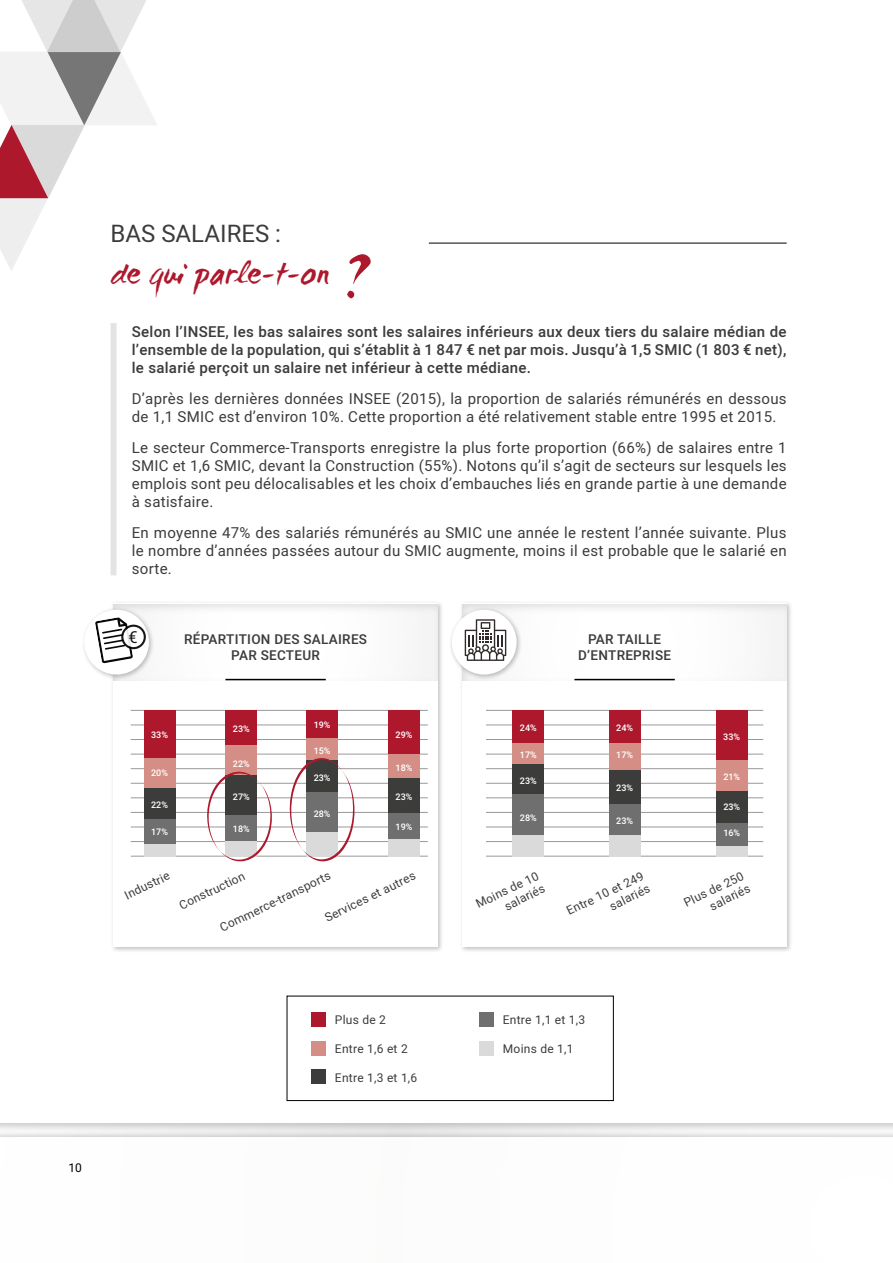
<style>
.page{position:relative;width:893px;height:1263px;background:#fff}
.page>*{position:absolute;margin:0;border:0;box-sizing:border-box;transform-origin:0 0}
.t1{font:33px "WC Mano Negra Bta";color:#ad182d}
.t2{font:24px "Heebo";color:#3c3c3b}
.t3{font:16.35px "Heebo";color:#000}
.t4{font:15px/18px "Heebo";letter-spacing:.02em;color:#3c3c3b;text-align:justify}
.t5{font:500 15px/18px "Heebo";letter-spacing:.02em;color:#3c3c3b;text-align:justify}
.t6{font:500 13.5px/16.2px "Heebo";letter-spacing:.02em;color:#3c3c3b;text-align:center}
.t7{font:12px/14.4px "Heebo";letter-spacing:.02em;color:#3c3c3b;text-align:right}
.t8{font:12px "Heebo";color:#000}
.t9{font:500 9px "Heebo";color:#fff}
.s1{font-size:61.5px}
</style>
<div class="page">
<div style="left:459px;top:600px;width:334px;height:353px;background:#000;opacity:.25"></div>
<div style="left:463px;top:603px;width:324px;height:344px;background:#fff"></div>
<div style="left:110px;top:600px;width:334px;height:353px;background:#000;opacity:.25"></div>
<div style="left:114px;top:603px;width:324px;height:344px;background:#fff"></div>
<div style="left:112px;top:602px;width:327px;height:80px;background:#878787;opacity:.75"></div>
<div style="left:461px;top:602px;width:327px;height:80px;background:#878787;opacity:.75"></div>
<hr style="left:486px;top:710px;width:277px;height:1px;background:#000">
<hr style="left:486px;top:724px;width:277px;height:1px;background:#000">
<hr style="left:486px;top:739px;width:277px;height:1px;background:#000">
<hr style="left:486px;top:856px;width:277px;height:1px;background:#000">
<hr style="left:486px;top:841px;width:277px;height:1px;background:#000">
<hr style="left:486px;top:827px;width:277px;height:1px;background:#000">
<hr style="left:486px;top:812px;width:277px;height:1px;background:#000">
<hr style="left:486px;top:797px;width:277px;height:1px;background:#000">
<hr style="left:486px;top:783px;width:277px;height:1px;background:#000">
<hr style="left:486px;top:768px;width:277px;height:1px;background:#000">
<hr style="left:486px;top:754px;width:277px;height:1px;background:#000">
<hr style="left:131px;top:710px;width:297px;height:1px;background:#000">
<hr style="left:131px;top:724px;width:297px;height:1px;background:#000">
<hr style="left:131px;top:739px;width:297px;height:1px;background:#000">
<hr style="left:131px;top:856px;width:297px;height:1px;background:#000">
<hr style="left:131px;top:841px;width:297px;height:1px;background:#000">
<hr style="left:131px;top:827px;width:297px;height:1px;background:#000">
<hr style="left:131px;top:812px;width:297px;height:1px;background:#000">
<hr style="left:131px;top:797px;width:297px;height:1px;background:#000">
<hr style="left:131px;top:783px;width:297px;height:1px;background:#000">
<hr style="left:131px;top:768px;width:297px;height:1px;background:#000">
<hr style="left:131px;top:754px;width:297px;height:1px;background:#000">
<div style="left:111px;top:323px;width:6px;height:252px;background:#e3e3e3"></div>
<hr style="left:225px;top:679px;width:101px;height:1px;background:#000">
<hr style="left:574px;top:679px;width:101px;height:1px;background:#000">
<div style="left:144px;top:758px;width:31px;height:30px;background:#d48e85"></div>
<div style="left:144px;top:788px;width:31px;height:31px;background:#3c3c3b"></div>
<div style="left:144px;top:819px;width:31px;height:25px;background:#706f6f"></div>
<div style="left:144px;top:844px;width:31px;height:13px;background:#dadada"></div>
<div style="left:225px;top:745px;width:32px;height:30px;background:#d48e85"></div>
<div style="left:225px;top:710px;width:32px;height:35px;background:#ad182d"></div>
<div style="left:306px;top:710px;width:32px;height:28px;background:#ad182d"></div>
<div style="left:306px;top:738px;width:32px;height:22px;background:#d48e85"></div>
<div style="left:388px;top:839px;width:32px;height:18px;background:#dadada"></div>
<div style="left:388px;top:812px;width:32px;height:27px;background:#706f6f"></div>
<div style="left:388px;top:778px;width:32px;height:34px;background:#3c3c3b"></div>
<div style="left:388px;top:754px;width:32px;height:24px;background:#d48e85"></div>
<div style="left:388px;top:710px;width:32px;height:44px;background:#ad182d"></div>
<div style="left:144px;top:710px;width:31px;height:48px;background:#ad182d"></div>
<svg style="left:206px;top:771px;width:66px;height:90px"></svg>
<svg style="left:289px;top:758px;width:66px;height:103px"></svg>
<div style="left:311px;top:1069px;width:14px;height:15px;background:#3c3c3b"></div>
<div style="left:311px;top:1041px;width:14px;height:15px;background:#d48e85"></div>
<div style="left:479px;top:1041px;width:14px;height:15px;background:#dadada"></div>
<div style="left:311px;top:1012px;width:14px;height:15px;background:#ad182d"></div>
<div style="left:479px;top:1012px;width:14px;height:15px;background:#706f6f"></div>
<div style="left:287px;top:996px;width:327px;height:105px;border:1px solid #000"></div>
<div style="left:512px;top:743px;width:32px;height:21px;background:#d48e85"></div>
<div style="left:512px;top:764px;width:32px;height:31px;background:#3c3c3b"></div>
<div style="left:512px;top:795px;width:32px;height:40px;background:#706f6f"></div>
<div style="left:512px;top:835px;width:32px;height:22px;background:#dadada"></div>
<div style="left:512px;top:710px;width:32px;height:33px;background:#ad182d"></div>
<div style="left:609px;top:743px;width:31px;height:27px;background:#d48e85"></div>
<div style="left:609px;top:770px;width:31px;height:34px;background:#3c3c3b"></div>
<div style="left:609px;top:804px;width:31px;height:31px;background:#706f6f"></div>
<div style="left:609px;top:835px;width:31px;height:22px;background:#dadada"></div>
<div style="left:609px;top:710px;width:31px;height:33px;background:#ad182d"></div>
<div style="left:716px;top:760px;width:32px;height:31px;background:#d48e85"></div>
<div style="left:716px;top:791px;width:32px;height:33px;background:#3c3c3b"></div>
<div style="left:716px;top:824px;width:32px;height:22px;background:#706f6f"></div>
<div style="left:716px;top:846px;width:32px;height:11px;background:#dadada"></div>
<div style="left:716px;top:710px;width:32px;height:50px;background:#ad182d"></div>
<hr style="left:429px;top:243px;width:358px;height:1px;background:#000">
<div style="left:81px;top:607px;width:74px;height:73px;background:#000;opacity:.25"></div>
<div style="left:84px;top:610px;width:65px;height:64px;background:#fff;border-radius:50%"></div>
<svg style="left:95px;top:617px;width:38px;height:46px"></svg>
<svg style="left:122px;top:626px;width:23px;height:22px"></svg>
<div style="left:121px;top:625px;width:25px;height:24px;border:2px solid #000;border-radius:50%"></div>
<div style="left:449px;top:607px;width:74px;height:73px;background:#000;opacity:.25"></div>
<div style="left:452px;top:610px;width:65px;height:64px;background:#fff;border-radius:50%"></div>
<svg style="left:465px;top:619px;width:41px;height:42px"></svg>
<div style="left:0;top:1122px;width:893px;height:141px;background:#878787;opacity:.75"></div>
<div style="left:0;top:1130px;width:893px;height:133px;background:#000;opacity:.18"></div>
<div style="left:0;top:1137px;width:893px;height:126px;background:#fff"></div>
<svg style="left:0;top:0;width:157px;height:271px"></svg>
<h2 class="t2" style="left:111px;top:217px;width:172px">BAS SALAIRES :</h2>
<h1 class="t1" style="left:111px;top:252px;width:261px">de qui parle-t-on <span class="s1">?</span></h1>
<p class="t5" style="left:132px;top:323px;width:656px">Selon l’INSEE, les bas salaires sont les salaires inférieurs aux deux tiers du salaire médian de l’ensemble de la population, qui s’établit à 1 847 € net par mois. Jusqu’à 1,5 SMIC (1 803 € net), le salarié perçoit un salaire net inférieur à cette médiane.</p>
<p class="t4" style="left:132px;top:390px;width:656px">D’après les dernières données INSEE (2015), la proportion de salariés rémunérés en dessous de 1,1 SMIC est d’environ 10%. Cette proportion a été relativement stable entre 1995 et 2015.</p>
<p class="t4" style="left:132px;top:438px;width:656px">Le secteur Commerce-Transports enregistre la plus forte proportion (66%) de salaires entre 1<br>SMIC et 1,6 SMIC, devant la Construction (55%). Notons qu’il s’agit de secteurs sur lesquels les emplois sont peu délocalisables et les choix d’embauches liés en grande partie à une demande à satisfaire.</p>
<p class="t4" style="left:132px;top:523px;width:656px">En moyenne 47% des salariés rémunérés au SMIC une année le restent l’année suivante. Plus le nombre d’années passées autour du SMIC augmente, moins il est probable que le salarié en sorte.</p>
<p class="t3" style="left:129px;top:626px;width:11px">€</p>
<p class="t6" style="left:184px;top:631px;width:185px">RÉPARTITION DES SALAIRES<br>PAR SECTEUR</p>
<p class="t6" style="left:578px;top:631px;width:94px">PAR TAILLE<br>D’ENTREPRISE</p>
<p class="t9" style="left:151px;top:728px;width:18px">33%</p>
<p class="t9" style="left:151px;top:767px;width:18px">20%</p>
<p class="t9" style="left:151px;top:799px;width:18px">22%</p>
<p class="t9" style="left:151px;top:825px;width:18px">17%</p>
<p class="t9" style="left:233px;top:723px;width:18px">23%</p>
<p class="t9" style="left:233px;top:757px;width:18px">22%</p>
<p class="t9" style="left:233px;top:791px;width:18px">27%</p>
<p class="t9" style="left:233px;top:822px;width:18px">18%</p>
<p class="t9" style="left:314px;top:718px;width:18px">19%</p>
<p class="t9" style="left:314px;top:745px;width:18px">15%</p>
<p class="t9" style="left:314px;top:771px;width:18px">23%</p>
<p class="t9" style="left:314px;top:808px;width:18px">28%</p>
<p class="t9" style="left:396px;top:728px;width:18px">29%</p>
<p class="t9" style="left:396px;top:761px;width:18px">18%</p>
<p class="t9" style="left:396px;top:790px;width:18px">23%</p>
<p class="t9" style="left:396px;top:821px;width:18px">19%</p>
<p class="t9" style="left:520px;top:722px;width:18px">24%</p>
<p class="t9" style="left:520px;top:749px;width:18px">17%</p>
<p class="t9" style="left:520px;top:775px;width:18px">23%</p>
<p class="t9" style="left:520px;top:811px;width:18px">28%</p>
<p class="t9" style="left:616px;top:722px;width:18px">24%</p>
<p class="t9" style="left:616px;top:749px;width:18px">17%</p>
<p class="t9" style="left:616px;top:782px;width:18px">23%</p>
<p class="t9" style="left:616px;top:814px;width:18px">23%</p>
<p class="t9" style="left:723px;top:731px;width:18px">33%</p>
<p class="t9" style="left:723px;top:770px;width:18px">21%</p>
<p class="t9" style="left:723px;top:801px;width:18px">23%</p>
<p class="t9" style="left:723px;top:827px;width:18px">16%</p>
<p class="t7" style="left:122px;top:890px;width:50px;rotate:-26deg">Industrie</p>
<p class="t7" style="left:177px;top:899px;width:73px;rotate:-26deg">Construction</p>
<p class="t7" style="left:474px;top:898px;width:70px;rotate:-26deg">Moins de 10 salariés</p>
<p class="t7" style="left:564px;top:905px;width:86px;rotate:-26deg">Entre 10 et 249 salariés</p>
<p class="t7" style="left:217px;top:921px;width:123px;rotate:-26deg">Commerce-transports</p>
<p class="t7" style="left:681px;top:897px;width:67px;rotate:-26deg">Plus de 250 salariés</p>
<p class="t7" style="left:322px;top:912px;width:101px;rotate:-26deg">Services et autres</p>
<p class="t8" style="left:69px;top:1159px;width:15px">10</p>
<p class="t7" style="left:335px;top:1013px;width:53px">Plus de 2</p>
<p class="t7" style="left:503px;top:1013px;width:84px">Entre 1,1 et 1,3</p>
<p class="t7" style="left:335px;top:1042px;width:74px">Entre 1,6 et 2</p>
<p class="t7" style="left:503px;top:1042px;width:72px">Moins de 1,1</p>
<p class="t7" style="left:335px;top:1070px;width:84px">Entre 1,3 et 1,6</p>
</div>
